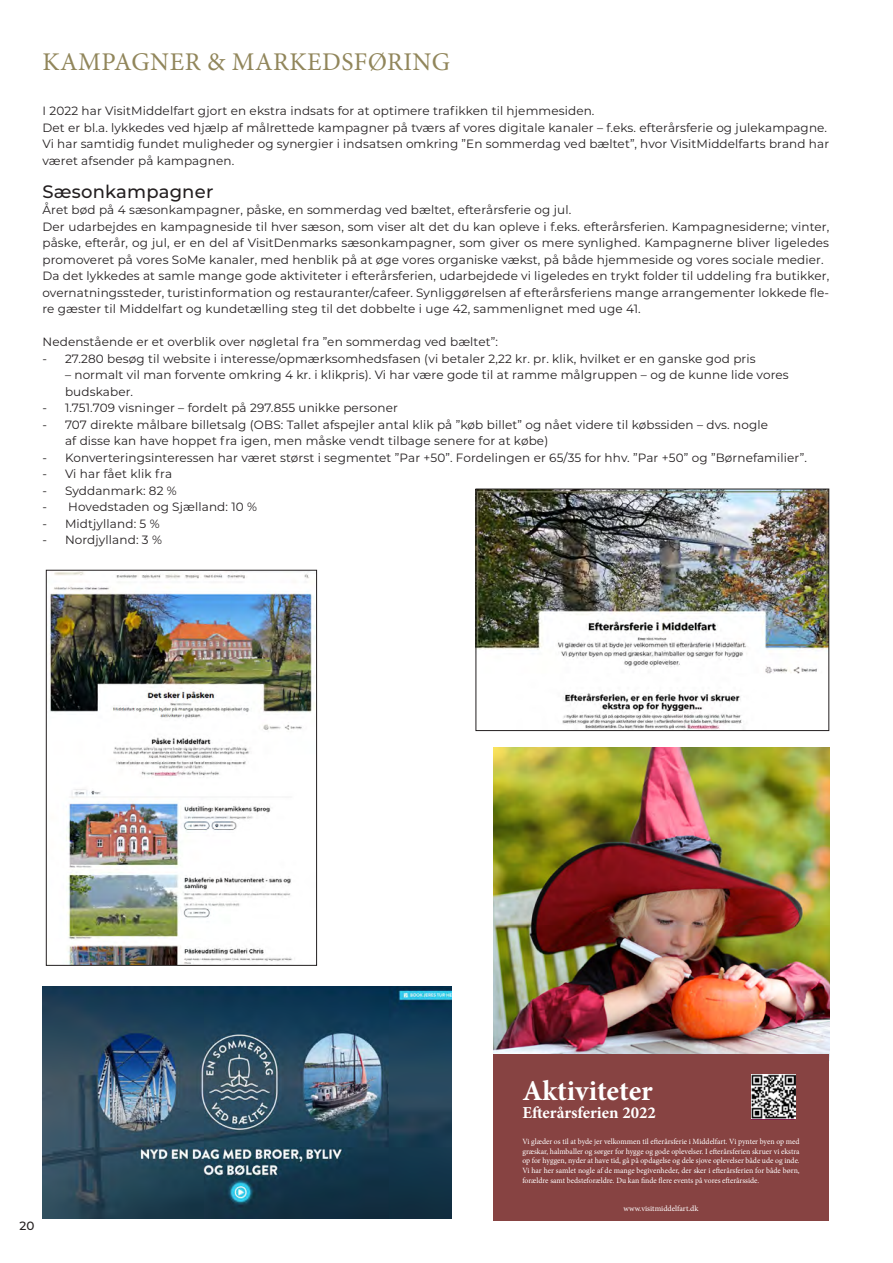
<style>
.page{position:relative;width:893px;height:1263px;background:#fff}
.page>*{position:absolute;margin:0;border:0;box-sizing:border-box;transform-origin:0 0}
.t1{font:700 28.8px "Minion Pro";letter-spacing:-.005em;color:#fff}
.t2{font:25.5px "Minion Pro";letter-spacing:.02em;color:#91865b}
.t3{font:500 18px "Montserrat";letter-spacing:.01em;color:#231f20}
.t4{font:700 16.8px "Minion Pro";color:#fff}
.t5{font:12px/16.5px "Montserrat";letter-spacing:.01em;color:#231f20}
.t6{font:500 12px "Montserrat";color:#231f20}
.t7{font:7.95px/9.6px "Minion Pro";color:#fff;text-align:justify}
</style>
<div class="page">
<img style="left:478px;top:491px;width:349px;height:238px">
<div style="left:476px;top:489px;width:353px;height:242px;border:1px solid #231f20"></div>
<img style="left:493px;top:748px;width:336px;height:306px">
<div style="left:493px;top:1054px;width:336px;height:166px;background:#874342"></div>
<img style="left:751px;top:1075px;width:44px;height:44px">
<img style="left:43px;top:986px;width:408px;height:232px">
<img style="left:49px;top:572px;width:266px;height:392px">
<div style="left:46px;top:570px;width:271px;height:396px;border:1px solid #231f20"></div>
<p class="t2" style="left:43px;top:44px;width:409px">KAMPAGNER &amp; MARKEDSFØRING</p>
<p class="t5" style="left:43px;top:102px;width:553px">I 2022 har VisitMiddelfart gjort en ekstra indsats for at optimere trafikken til hjemmesiden.</p>
<p class="t5" style="left:43px;top:119px;width:786px">Det er bl.a. lykkedes ved hjælp af målrettede kampagner på tværs af vores digitale kanaler – f.eks. efterårsferie og julekampagne.</p>
<p class="t5" style="left:43px;top:135px;width:788px">Vi har samtidig fundet muligheder og synergier i indsatsen omkring ”En sommerdag ved bæltet”, hvor VisitMiddelfarts brand har været afsender på kampagnen.</p>
<p class="t3" style="left:43px;top:179px;width:172px">Sæsonkampagner</p>
<p class="t5" style="left:43px;top:201px;width:530px">Året bød på 4 sæsonkampagner, påske, en sommerdag ved bæltet, efterårsferie og jul.</p>
<p class="t5" style="left:43px;top:218px;width:788px;text-align:justify">Der udarbejdes en kampagneside til hver sæson, som viser alt det du kan opleve i f.eks. efterårsferien. Kampagnesiderne; vinter, påske, efterår, og jul, er en del af VisitDenmarks sæsonkampagner, som giver os mere synlighed. Kampagnerne bliver ligeledes promoveret på vores SoMe kanaler, med henblik på at øge vores organiske vækst, på både hjemmeside og vores sociale medier.</p>
<p class="t5" style="left:43px;top:267px;width:788px;text-align:justify">Da det lykkedes at samle mange gode aktiviteter i efterårsferien, udarbejdede vi ligeledes en trykt folder til uddeling fra butikker, overnatningssteder, turistinformation og restauranter/cafeer. Synliggørelsen af efterårsferiens mange arrangementer lokkede fle&shy;re gæster til Middelfart og kundetælling steg til det dobbelte i uge 42, sammenlignet med uge 41.</p>
<p class="t5" style="left:43px;top:333px;width:457px">Nedenstående er et overblik over nøgletal fra ”en sommerdag ved bæltet”:</p>
<p class="t5" style="left:43px;top:350px;width:715px">- 27.280 besøg til website i interesse/opmærksomhedsfasen (vi betaler 2,22 kr. pr. klik, hvilket er en ganske god pris</p>
<p class="t5" style="left:65px;top:366px;width:725px">– normalt vil man forvente omkring 4 kr. i klikpris). Vi har være gode til at ramme målgruppen – og de kunne lide vores budskaber.</p>
<p class="t5" style="left:43px;top:399px;width:357px">- 1.751.709 visninger – fordelt på 297.855 unikke personer</p>
<p class="t5" style="left:43px;top:416px;width:727px">- 707 direkte målbare billetsalg (OBS: Tallet afspejler antal klik på ”køb billet” og nået videre til købssiden – dvs. nogle</p>
<p class="t5" style="left:65px;top:432px;width:485px">af disse kan have hoppet fra igen, men måske vendt tilbage senere for at købe)</p>
<p class="t5" style="left:43px;top:449px;width:766px">- Konverteringsinteressen har været størst i segmentet ”Par +50”. Fordelingen er 65/35 for hhv. ”Par +50” og ”Børnefamilier”.</p>
<p class="t5" style="left:43px;top:465px;width:131px">- Vi har fået klik fra</p>
<p class="t5" style="left:43px;top:482px;width:136px">- Syddanmark: 82 %</p>
<p class="t5" style="left:43px;top:498px;width:216px">- Hovedstaden og Sjælland: 10 %</p>
<p class="t5" style="left:43px;top:515px;width:119px">- Midtjylland: 5 %</p>
<p class="t5" style="left:43px;top:531px;width:121px">- Nordjylland: 3 %</p>
<p class="t6" style="left:20px;top:1217px;width:16px">20</p>
<p class="t1" style="left:522px;top:1070px;width:132px">Aktiviteter</p>
<p class="t4" style="left:522px;top:1101px;width:135px">Efterårsferien 2022</p>
<p class="t7" style="left:522px;top:1137px;width:279px">Vi glæder os til at byde jer velkommen til efterårsferie i Middelfart. Vi pynter byen op med græskar, halmballer og sørger for hygge og gode oplevelser. I efterårsferien skruer vi ekstra op for hyggen, nyder at have tid, gå på opdagelse og dele sjove oplevelser både ude og inde.<br>Vi har her samlet nogle af de mange begivenheder, der sker i efterårsferien for både børn, forældre samt bedsteforældre. Du kan finde flere events på vores efterårsside.</p>
<p class="t7" style="left:624px;top:1204px;width:76px">www.visitmiddelfart.dk</p>
</div>
